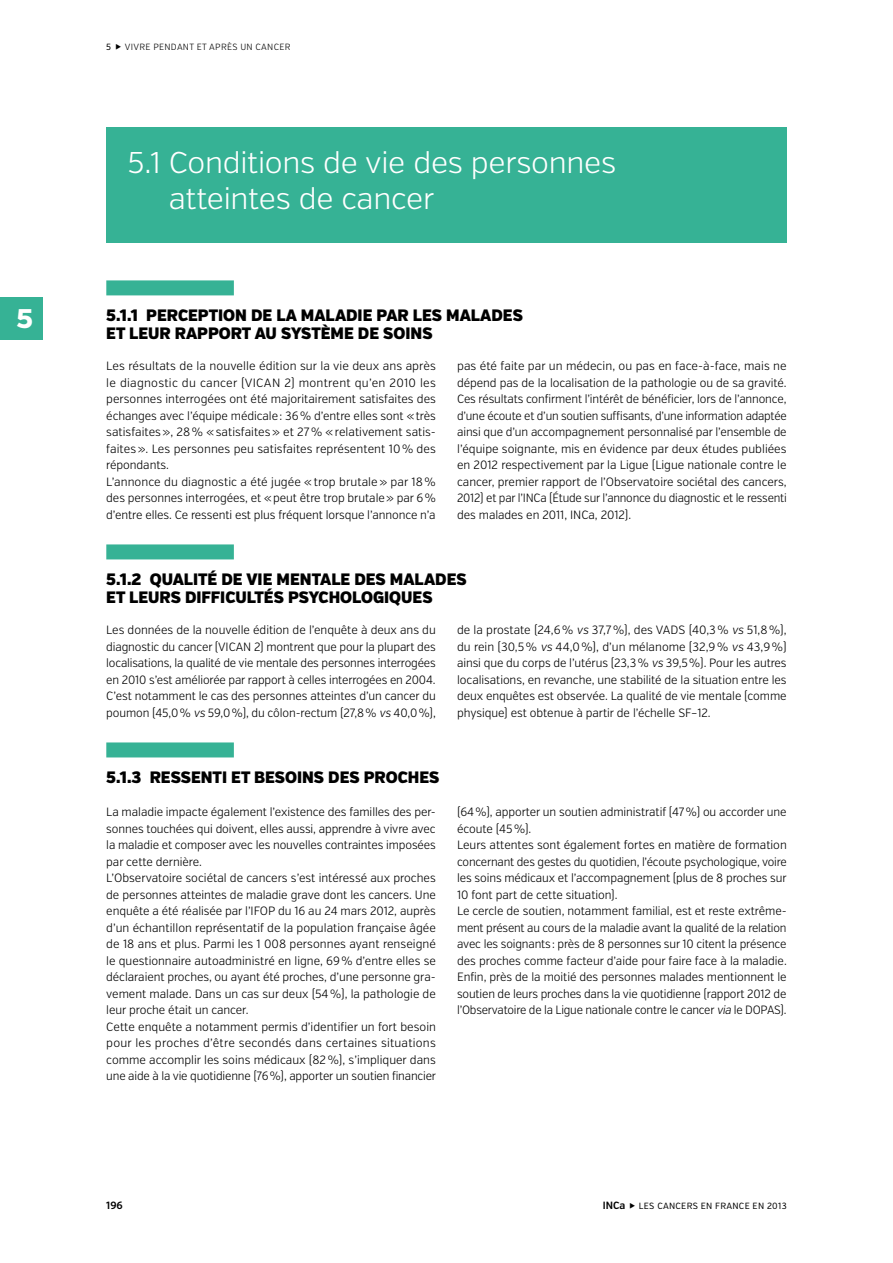
<style>
.page{position:relative;width:893px;height:1263px;background:#fff}
.page>*{position:absolute;margin:0;border:0;box-sizing:border-box;transform-origin:0 0}
.t1{font:300 30px/36px "Verb";letter-spacing:-.01em;color:#fff}
.t2{font:800 27px "Verb";color:#fff}
.t3{font:900 16.5px/18px "Verb Cond";color:#000}
.t4{font:300 12px/16.5px "Verb Cond";letter-spacing:-.005em;color:#000}
.t5{font:600 10.5px "Verb Cond";color:#000}
.t6{font:300 9px "Verb Cond";letter-spacing:.03em;color:#000}
.t7{font:9px "Verb Cond";letter-spacing:.03em;color:#000}
.s1{font-style:italic}
</style>
<div class="page">
<div style="left:106px;top:128px;width:681px;height:115px;background:#36b295"></div>
<div style="left:106px;top:280px;width:128px;height:15px;background:#36b295"></div>
<div style="left:106px;top:544px;width:128px;height:15px;background:#36b295"></div>
<div style="left:106px;top:742px;width:128px;height:15px;background:#36b295"></div>
<div style="left:0;top:298px;width:43px;height:42px;background:#36b295"></div>
<h2 class="t2" style="left:15px;top:302px;width:20px">5</h2>
<p class="t7" style="left:106px;top:41px;width:6px">5</p>
<p class="t6" style="left:125px;top:41px;width:167px">vivre pendant et après un cancer</p>
<p class="t1" style="left:169px;top:145px;width:449px;text-indent:-41px">5.1 Conditions de vie des personnes atteintes de cancer</p>
<p class="t3" style="left:106px;top:307px;width:418px">5.1.1 PERCEPTION DE LA MALADIE PAR LES MALADES<br>ET LEUR RAPPORT AU SYSTÈME DE SOINS</p>
<p class="t4" style="left:106px;top:358px;width:331px">Les résultats de la nouvelle édition sur la vie deux ans après le diagnostic du cancer (VICAN 2) montrent qu’en 2010 les personnes interrogées ont été majoritairement satisfaites des échanges avec l’équipe médicale: 36% d’entre elles sont «très satisfaites», 28% «satisfaites» et 27% «relativement satis&shy;faites». Les personnes peu satisfaites représentent 10% des répondants.<br>L’annonce du diagnostic a été jugée «trop brutale» par 18% des personnes interrogées, et «peut être trop brutale» par 6% d’entre elles. Ce ressenti est plus fréquent lorsque l’annonce n’a</p>
<p class="t4" style="left:457px;top:358px;width:331px;text-align:justify">pas été faite par un médecin, ou pas en face-à-face, mais ne dépend pas de la localisation de la pathologie ou de sa gravité.<br>Ces résultats confirment l’intérêt de bénéficier, lors de l’annonce, d’une écoute et d’un soutien suffisants, d’une information adaptée ainsi que d’un accompagnement personnalisé par l’ensemble de l’équipe soignante, mis en évidence par deux études publiées en 2012 respectivement par la Ligue (Ligue nationale contre le cancer, premier rapport de l’Observatoire sociétal des cancers, 2012) et par l’INCa (Étude sur l’annonce du diagnostic et le ressenti des malades en 2011, INCa, 2012).</p>
<p class="t3" style="left:106px;top:571px;width:362px">5.1.2 QUALITÉ DE VIE MENTALE DES MALADES<br>ET LEURS DIFFICULTÉS PSYCHOLOGIQUES</p>
<p class="t4" style="left:106px;top:622px;width:331px;text-align:justify">Les données de la nouvelle édition de l’enquête à deux ans du diagnostic du cancer (VICAN 2) montrent que pour la plupart des localisations, la qualité de vie mentale des personnes interrogées en 2010 s’est améliorée par rapport à celles interrogées en 2004.<br>C’est notamment le cas des personnes atteintes d’un cancer du poumon (45,0% <span class="s1">vs</span> 59,0%), du côlon-rectum (27,8% <span class="s1">vs</span> 40,0%),</p>
<p class="t4" style="left:457px;top:622px;width:331px;text-align:justify">de la prostate (24,6% <span class="s1">vs</span> 37,7%), des VADS (40,3% <span class="s1">vs</span> 51,8%), du rein (30,5% <span class="s1">vs</span> 44,0%), d’un mélanome (32,9% <span class="s1">vs</span> 43,9%) ainsi que du corps de l’utérus (23,3% <span class="s1">vs</span> 39,5%). Pour les autres localisations, en revanche, une stabilité de la situation entre les deux enquêtes est observée. La qualité de vie mentale (comme physique) est obtenue à partir de l’échelle SF–12.</p>
<p class="t3" style="left:106px;top:769px;width:335px">5.1.3 RESSENTI ET BESOINS DES PROCHES</p>
<p class="t4" style="left:106px;top:804px;width:331px">La maladie impacte également l’existence des familles des per&shy;sonnes touchées qui doivent, elles aussi, apprendre à vivre avec la maladie et composer avec les nouvelles contraintes imposées par cette dernière.<br>L’Observatoire sociétal de cancers s’est intéressé aux proches de personnes atteintes de maladie grave dont les cancers. Une enquête a été réalisée par l’IFOP du 16 au 24 mars 2012, auprès d’un échantillon représentatif de la population française âgée de 18 ans et plus. Parmi les 1 008 personnes ayant renseigné le questionnaire autoadministré en ligne, 69% d’entre elles se déclaraient proches, ou ayant été proches, d’une personne gra&shy;vement malade. Dans un cas sur deux (54%), la pathologie de leur proche était un cancer.<br>Cette enquête a notamment permis d’identifier un fort besoin pour les proches d’être secondés dans certaines situations comme accomplir les soins médicaux (82%), s’impliquer dans une aide à la vie quotidienne (76%), apporter un soutien financier</p>
<p class="t4" style="left:457px;top:804px;width:331px">(64%), apporter un soutien administratif (47%) ou accorder une écoute (45%).<br>Leurs attentes sont également fortes en matière de formation concernant des gestes du quotidien, l’écoute psychologique, voire les soins médicaux et l’accompagnement (plus de 8 proches sur 10 font part de cette situation).<br>Le cercle de soutien, notamment familial, est et reste extrême&shy;ment présent au cours de la maladie avant la qualité de la relation avec les soignants: près de 8 personnes sur 10 citent la présence des proches comme facteur d’aide pour faire face à la maladie.<br>Enfin, près de la moitié des personnes malades mentionnent le soutien de leurs proches dans la vie quotidienne (rapport 2012 de l’Observatoire de la Ligue nationale contre le cancer <span class="s1">via</span> le DOPAS).</p>
<p class="t5" style="left:106px;top:1199px;width:18px">196</p>
<p class="t5" style="left:603px;top:1199px;width:24px">INCa</p>
<p class="t7" style="left:639px;top:1200px;width:149px">LES CANCERS EN FRANCE EN 2013</p>
</div>
